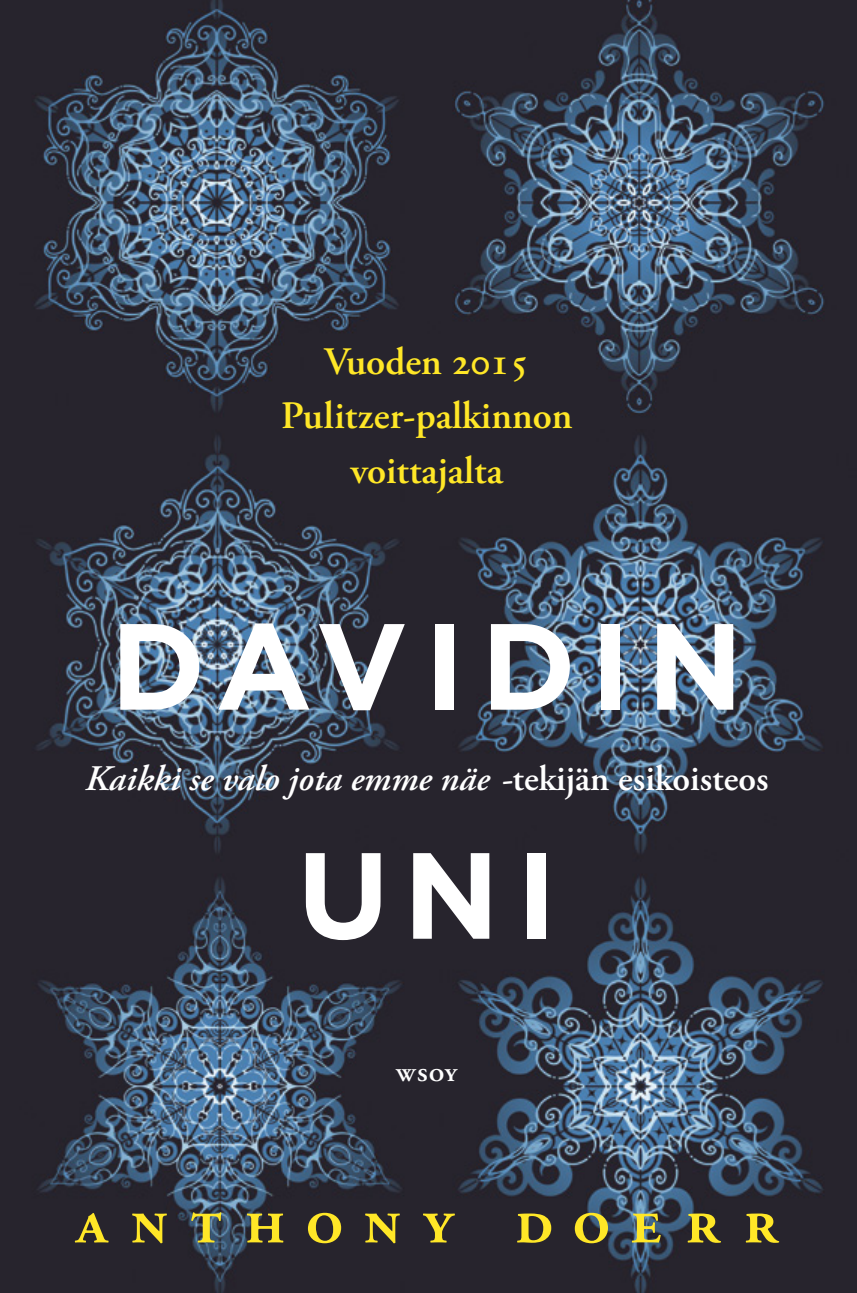
<style>
.page{position:relative;width:857px;height:1293px;background:#fff}
.page>*{position:absolute;margin:0;border:0;box-sizing:border-box;transform-origin:0 0}
.t1{font:700 122.2px/229px "Gotham";letter-spacing:.12em;color:#fff;text-align:center}
.t2{font:600 66px "Adobe Garamond Pro";letter-spacing:.34em;color:#ffe727}
.t3{font:600 38.8px/54.6px "Adobe Garamond Pro";color:#ffe727;text-align:center}
.t4{font:italic 600 36px "Adobe Garamond Pro";color:#fff}
.t5{font:600 27.2px "Adobe Garamond Pro";color:#fff}
.s1{font-style:normal}
</style>
<div class="page">
<img style="left:0;top:0;width:856px;height:1293px">
<svg style="left:854px;top:0;width:3px;height:4px"></svg>
<svg style="left:854px;top:1289px;width:3px;height:4px"></svg>
<p class="t3" style="left:281px;top:334px;width:293px">Vuoden 2015<br>Pulitzer-palkinnon voittajalta</p>
<h1 class="t1" style="left:110px;top:549px;width:634px">DAVIDIN<br>UNI</h1>
<p class="t4" style="left:85px;top:757px;width:684px">Kaikki se valo jota emme näe -<span class="s1">tekijän esikoisteos</span></p>
<p class="t5" style="left:396px;top:1056px;width:62px">wsoy</p>
<h2 class="t2" style="left:76px;top:1183px;width:703px">anthony doerr</h2>
</div>
